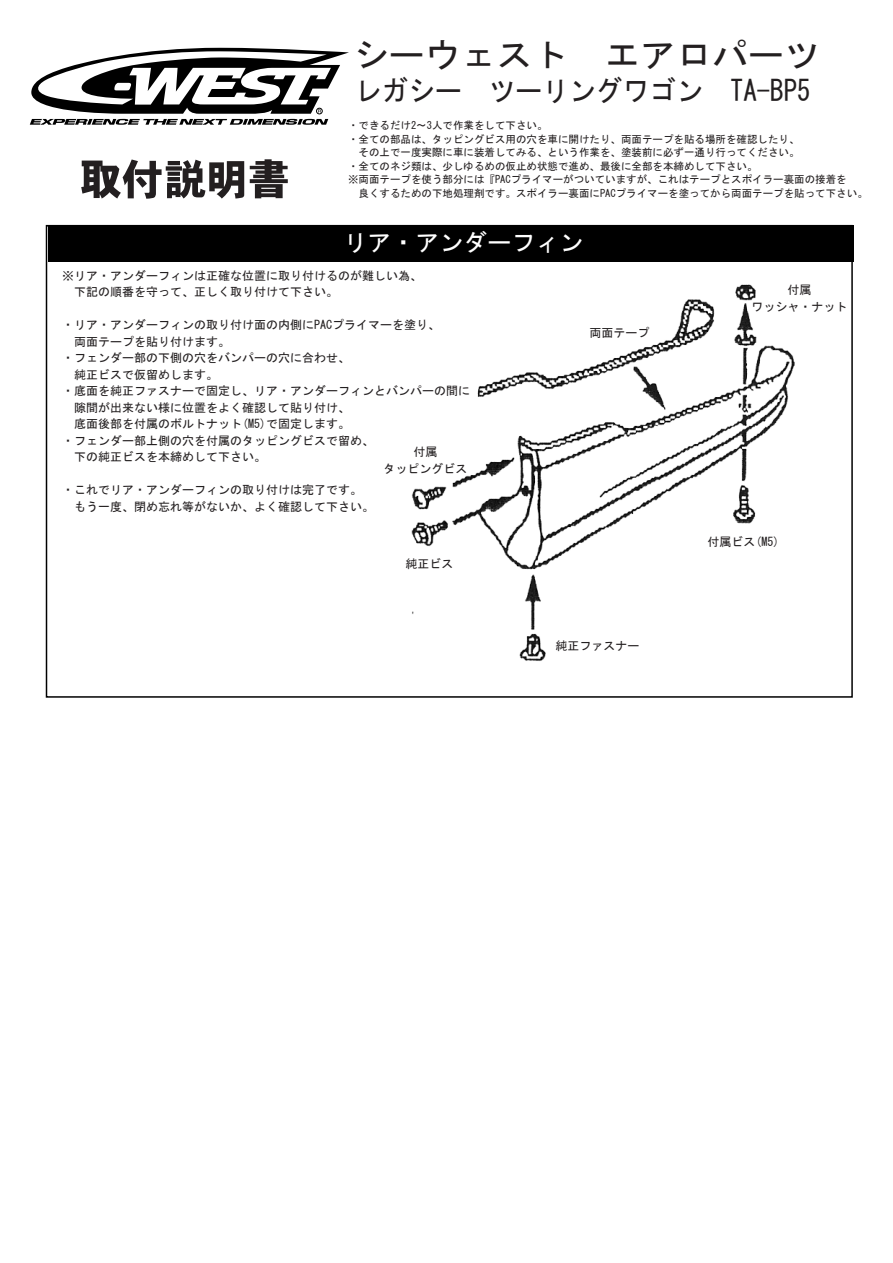
<style>
.page{position:relative;width:893px;height:1263px;background:#fff}
.page>*{position:absolute;margin:0;border:0;box-sizing:border-box;transform-origin:0 0}
.t1{font:33.9px "MS Gothic";color:#231f20;scale:1.06 1}
.t2{font:28.95px "MS Gothic";color:#231f20;scale:.93 1}
.t3{font:24px "MS Gothic";color:#fff}
.t4{font:12px/16.5px "MS Gothic";color:#231f20}
.t5{font:10.5px "MS Gothic";color:#231f20}
</style>
<div class="page">
<div style="left:48px;top:225px;width:806px;height:36px;background:#000"></div>
<img style="left:411px;top:284px;width:384px;height:377px">
<svg style="left:30px;top:48px;width:319px;height:77px"></svg>
<svg style="left:81px;top:159px;width:163px;height:40px"></svg>
<svg style="left:250px;top:159px;width:38px;height:39px"></svg>
<h1 class="t1" style="left:353px;top:38px;width:442px">シーウェスト エアロパーツ</h1>
<h2 class="t2" style="left:354px;top:77px;width:492px">レガシー ツーリングワゴン TA-BP5</h2>
<p class="t5" style="left:348px;top:120px;width:201px">・できるだけ2～3人で作業をして下さい。</p>
<p class="t5" style="left:348px;top:133px;width:453px">・全ての部品は、タッピングビス用の穴を車に開けたり、両面テープを貼る場所を確認したり、</p>
<p class="t5" style="left:358px;top:147px;width:442px">その上で一度実際に車に装着してみる、という作業を、塗装前に必ず一通り行ってください。</p>
<p class="t5" style="left:348px;top:160px;width:411px">・全てのネジ類は、少しゆるめの仮止め状態で進め、最後に全部を本締めして下さい。</p>
<p class="t5" style="left:348px;top:174px;width:500px">※両面テープを使う部分には『PACプライマーがついていますが、これはテープとスポイラー裏面の接着を</p>
<p class="t5" style="left:358px;top:187px;width:511px">良くするための下地処理剤です。スポイラー裏面にPACプライマーを塗ってから両面テープを貼って下さい。</p>
<h3 class="t3" style="left:344px;top:230px;width:241px">リア・アンダーフィン</h3>
<p class="t4" style="left:74px;top:267px;width:349px;text-indent:-12px">※リア・アンダーフィンは正確な位置に取り付けるのが難しい為、下記の順番を守って、正しく取り付けて下さい。</p>
<p class="t4" style="left:62px;top:316px;width:379px">・リア・アンダーフィンの取り付け面の内側にPACプライマーを塗り、</p>
<p class="t4" style="left:74px;top:333px;width:157px">両面テープを貼り付けます。</p>
<p class="t4" style="left:62px;top:349px;width:289px">・フェンダー部の下側の穴をバンパーの穴に合わせ、</p>
<p class="t4" style="left:74px;top:366px;width:145px">純正ビスで仮留めします。</p>
<p class="t4" style="left:62px;top:382px;width:409px">・底面を純正ファスナーで固定し、リア・アンダーフィンとバンパーの間に</p>
<p class="t4" style="left:74px;top:399px;width:277px">隙間が出来ない様に位置をよく確認して貼り付け、</p>
<p class="t4" style="left:74px;top:415px;width:277px">底面後部を付属のボルトナット(M5)で固定します。</p>
<p class="t4" style="left:62px;top:432px;width:313px">・フェンダー部上側の穴を付属のタッピングビスで留め、</p>
<p class="t4" style="left:74px;top:448px;width:193px">下の純正ビスを本締めして下さい。</p>
<p class="t4" style="left:74px;top:481px;width:301px;text-indent:-12px">・これでリア・アンダーフィンの取り付けは完了です。もう一度、閉め忘れ等がないか、よく確認して下さい。</p>
<p class="t4" style="left:384px;top:443px;width:85px;text-align:center">付属<br>タッピングビス</p>
<p class="t4" style="left:590px;top:324px;width:61px">両面テープ</p>
<p class="t4" style="left:405px;top:555px;width:49px">純正ビス</p>
<p class="t4" style="left:556px;top:637px;width:85px">純正ファスナー</p>
<p class="t4" style="left:752px;top:281px;width:97px;text-align:center">付属<br>ワッシャ・ナット</p>
<p class="t4" style="left:707px;top:533px;width:73px">付属ビス(M5)</p>
</div>
